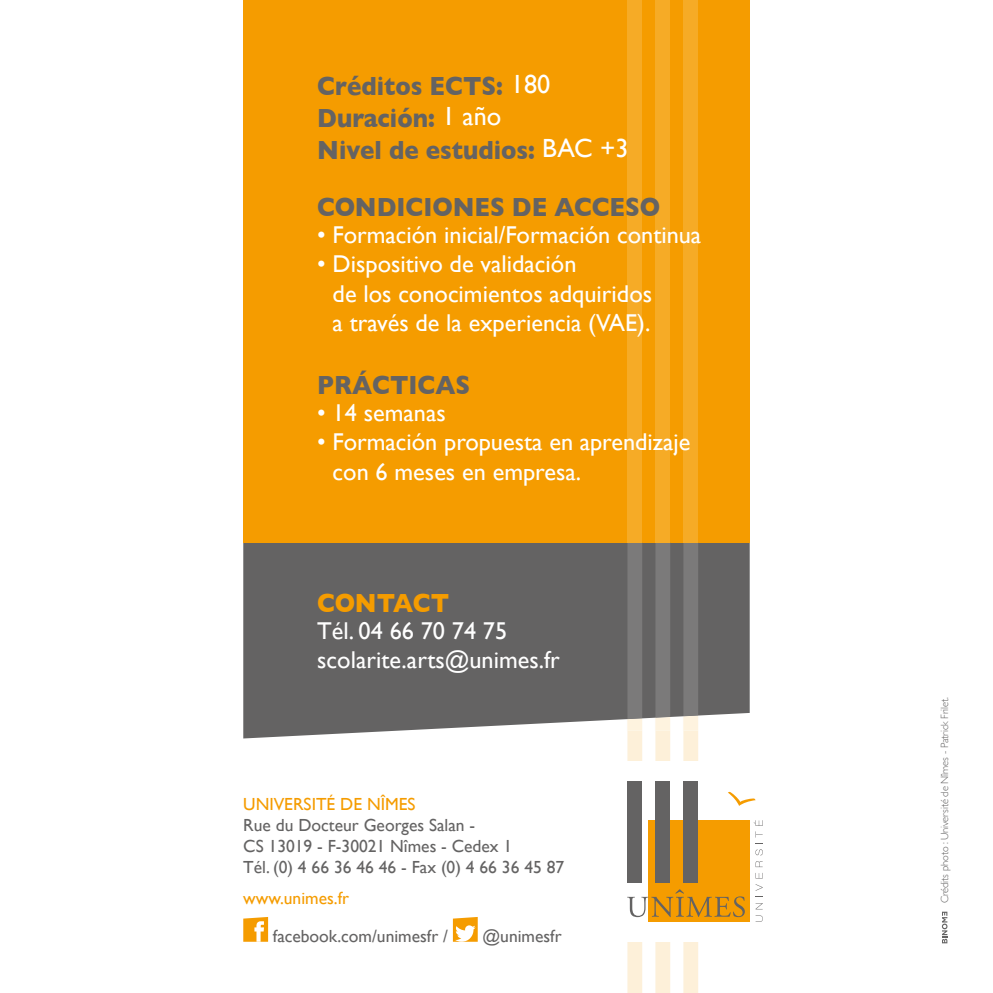
<style>
.page{position:relative;width:993px;height:993px;background:#fff}
.page>*{position:absolute;margin:0;border:0;box-sizing:border-box;transform-origin:0 0}
.t1{font:700 26.78px/32px "Gill Sans";color:#646363;scale:.9 1}
.t2{font:700 26.78px "Gill Sans";letter-spacing:-.015em;color:#f59c00;scale:.9 1}
.t3{font:24.32px/29.2px "Gill Sans";color:#fff}
.t4{font:17.5px/21px "Gill Sans";color:#646363}
.t5{font:17.5px "Gill Sans";color:#f59c00}
.t6{font:300 10.5px "Gill Sans";letter-spacing:-.01em;color:#646363}
.s1{font-weight:400;font-size:26.25px;color:#fff}
</style>
<div class="page">
<div style="left:243px;top:542px;width:384px;height:196px;background:#646363"></div>
<div style="left:243px;top:0;width:506px;height:542px;background:#f59c00"></div>
<svg style="left:941px;top:911px;width:6px;height:32px"></svg>
<div style="left:627px;top:0;width:15px;height:542px;background:#f6ab26"></div>
<div style="left:655px;top:0;width:15px;height:542px;background:#f6ab26"></div>
<div style="left:683px;top:0;width:15px;height:542px;background:#f6ab26"></div>
<svg style="left:627px;top:542px;width:135px;height:450px"></svg>
<svg style="left:243px;top:917px;width:25px;height:24px"></svg>
<svg style="left:453px;top:917px;width:24px;height:24px"></svg>
<p class="t1" style="left:317px;top:69px;width:347px">Créditos ECTS: <span class="s1">180<br></span>Duración: <span class="s1">1 año<br></span>Nivel de estudios: <span class="s1">BAC +3</span></p>
<p class="t1" style="left:317px;top:190px;width:383px">CONDICIONES DE ACCESO</p>
<p class="t3" style="left:317px;top:220px;width:385px">• Formación inicial/Formación continua</p>
<p class="t3" style="left:332px;top:249px;width:321px;text-indent:-15px">• Dispositivo de validación<br>de los conocimientos adquiridos a través de la experiencia (VAE).</p>
<p class="t1" style="left:317px;top:368px;width:171px">PRÁCTICAS</p>
<p class="t3" style="left:317px;top:398px;width:130px">• 14 semanas</p>
<p class="t3" style="left:332px;top:427px;width:359px;text-indent:-15px">• Formación propuesta en aprendizaje con 6 meses en empresa.</p>
<p class="t2" style="left:317px;top:581px;width:148px">CONTACT</p>
<p class="t3" style="left:317px;top:616px;width:244px">Tél. 04 66 70 74 75 scolarite.arts@unimes.fr</p>
<p class="t5" style="left:243px;top:793px;width:174px">UNIVERSITÉ DE NÎMES</p>
<p class="t4" style="left:243px;top:813px;width:322px">Rue du Docteur Georges Salan -<br>CS 13019 - F-30021 Nîmes - Cedex 1<br>Tél. (0) 4 66 36 46 46 - Fax (0) 4 66 36 45 87</p>
<p class="t5" style="left:243px;top:887px;width:107px">www.unimes.fr</p>
<p class="t4" style="left:273px;top:924px;width:176px">facebook.com/unimesfr /</p>
<p class="t4" style="left:482px;top:924px;width:80px">@unimesfr</p>
<p class="t6" style="left:936px;top:902px;width:207px;rotate:-90deg">Crédits photo : Université de Nîmes - Patrick Frilet.</p>
</div>
